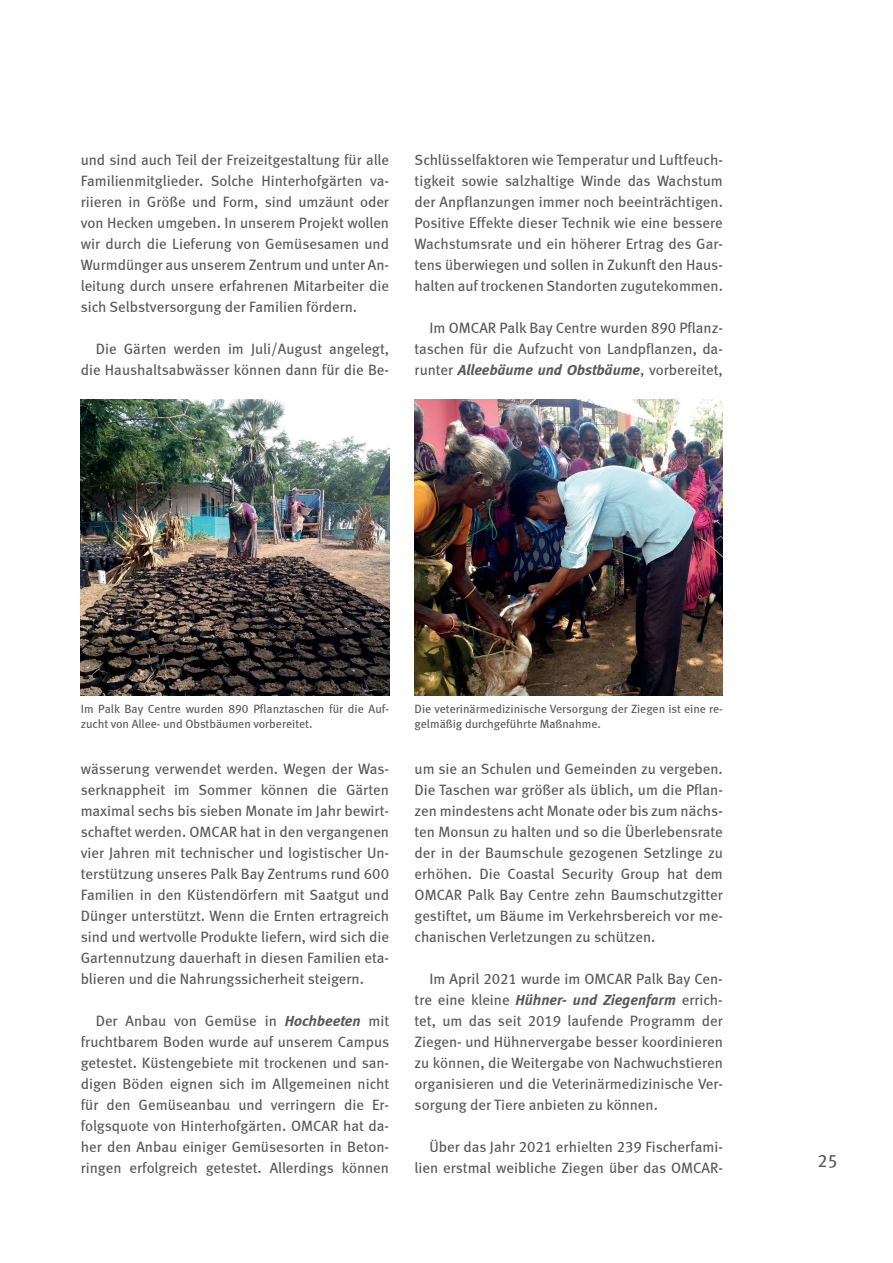
<style>
.page{position:relative;width:893px;height:1263px;background:#fff}
.page>*{position:absolute;margin:0;border:0;box-sizing:border-box;transform-origin:0 0}
.t1{font:18px "Meta Book LF";color:#57585a}
.t2{font:15px/21px "Meta Book LF";color:#57585a;text-align:justify}
.t3{font:italic 15px "Meta Bold LF";color:#57585a}
.t4{font:12px/15px "Meta Book LF";color:#57585a}
.s1{font-family:"Meta Book LF";font-style:normal}
.s2{font-family:"Meta Bold LF";font-style:italic}
</style>
<div class="page">
<img style="left:415px;top:400px;width:308px;height:295px">
<img style="left:81px;top:400px;width:308px;height:295px">
<p class="t2" style="left:81px;top:149px;width:310px">und sind auch Teil der Freizeitgestaltung für alle Familienmitglieder. Solche Hinterhofgärten va&shy;riieren in Größe und Form, sind umzäunt oder von Hecken umgeben. In unserem Projekt wollen wir durch die Lieferung von Gemüsesamen und Wurmdünger aus unserem Zentrum und unter An&shy;leitung durch unsere erfahrenen Mitarbeiter die sich Selbstversorgung der Familien fördern.</p>
<p class="t2" style="left:81px;top:338px;width:310px;text-align:right">Die Gärten werden im Juli/August angelegt, die Haushaltsabwässer können dann für die Be-</p>
<p class="t2" style="left:415px;top:149px;width:310px">Schlüsselfaktoren wie Temperatur und Luftfeuch&shy;tigkeit sowie salzhaltige Winde das Wachstum der Anpflanzungen immer noch beeinträchtigen.<br>Positive Effekte dieser Technik wie eine bessere Wachstumsrate und ein höherer Ertrag des Gar&shy;tens überwiegen und sollen in Zukunft den Haus&shy;halten auf trockenen Standorten zugutekommen.</p>
<p class="t2" style="left:415px;top:317px;width:310px;text-align:right">Im OMCAR Palk Bay Centre wurden 890 Pflanz&shy;taschen für die Aufzucht von Landpflanzen, da-</p>
<p class="t3" style="left:415px;top:361px;width:310px"><span class="s1">runter</span> Alleebäume und Obstbäume<span class="s1">, vorbereitet,</span></p>
<p class="t4" style="left:81px;top:701px;width:310px">Im Palk Bay Centre wurden 890 Pflanztaschen für die Auf&shy;zucht von Allee- und Obstbäumen vorbereitet.</p>
<p class="t2" style="left:81px;top:758px;width:310px">wässerung verwendet werden. Wegen der Was&shy;serknappheit im Sommer können die Gärten maximal sechs bis sieben Monate im Jahr bewirt&shy;schaftet werden. OMCAR hat in den vergangenen vier Jahren mit technischer und logistischer Un&shy;terstützung unseres Palk Bay Zentrums rund 600<br>Familien in den Küstendörfern mit Saatgut und Dünger unterstützt. Wenn die Ernten ertragreich sind und wertvolle Produkte liefern, wird sich die Gartennutzung dauerhaft in diesen Familien eta&shy;blieren und die Nahrungssicherheit steigern.</p>
<p class="t2" style="left:81px;top:1010px;width:310px;text-indent:15px">Der Anbau von Gemüse in <span class="s2">Hochbeeten</span> mit fruchtbarem Boden wurde auf unserem Campus getestet. Küstengebiete mit trockenen und san&shy;digen Böden eignen sich im Allgemeinen nicht für den Gemüseanbau und verringern die Er&shy;folgsquote von Hinterhofgärten. OMCAR hat da&shy;her den Anbau einiger Gemüsesorten in Beton&shy;ringen erfolgreich getestet. Allerdings können</p>
<p class="t4" style="left:415px;top:701px;width:310px">Die veterinärmedizinische Versorgung der Ziegen ist eine re&shy;gelmäßig durchgeführte Maßnahme.</p>
<p class="t2" style="left:415px;top:758px;width:310px">um sie an Schulen und Gemeinden zu vergeben.<br>Die Taschen war größer als üblich, um die Pflan&shy;zen mindestens acht Monate oder bis zum nächs&shy;ten Monsun zu halten und so die Überlebensrate der in der Baumschule gezogenen Setzlinge zu erhöhen. Die Coastal Security Group hat dem OMCAR Palk Bay Centre zehn Baumschutzgitter gestiftet, um Bäume im Verkehrsbereich vor me&shy;chanischen Verletzungen zu schützen.</p>
<p class="t2" style="left:415px;top:968px;width:310px;text-indent:15px">Im April 2021 wurde im OMCAR Palk Bay Cen&shy;tre eine kleine <span class="s2">Hühner- und Ziegenfarm</span> errich&shy;tet, um das seit 2019 laufende Programm der Ziegen- und Hühnervergabe besser koordinieren zu können, die Weitergabe von Nachwuchstieren organisieren und die Veterinärmedizinische Ver&shy;sorgung der Tiere anbieten zu können.</p>
<p class="t2" style="left:415px;top:1136px;width:310px;text-align:right">Über das Jahr 2021 erhielten 239 Fischerfami&shy;lien erstmal weibliche Ziegen über das OMCAR-</p>
<p class="t1" style="left:817px;top:1150px;width:22px">25</p>
</div>
